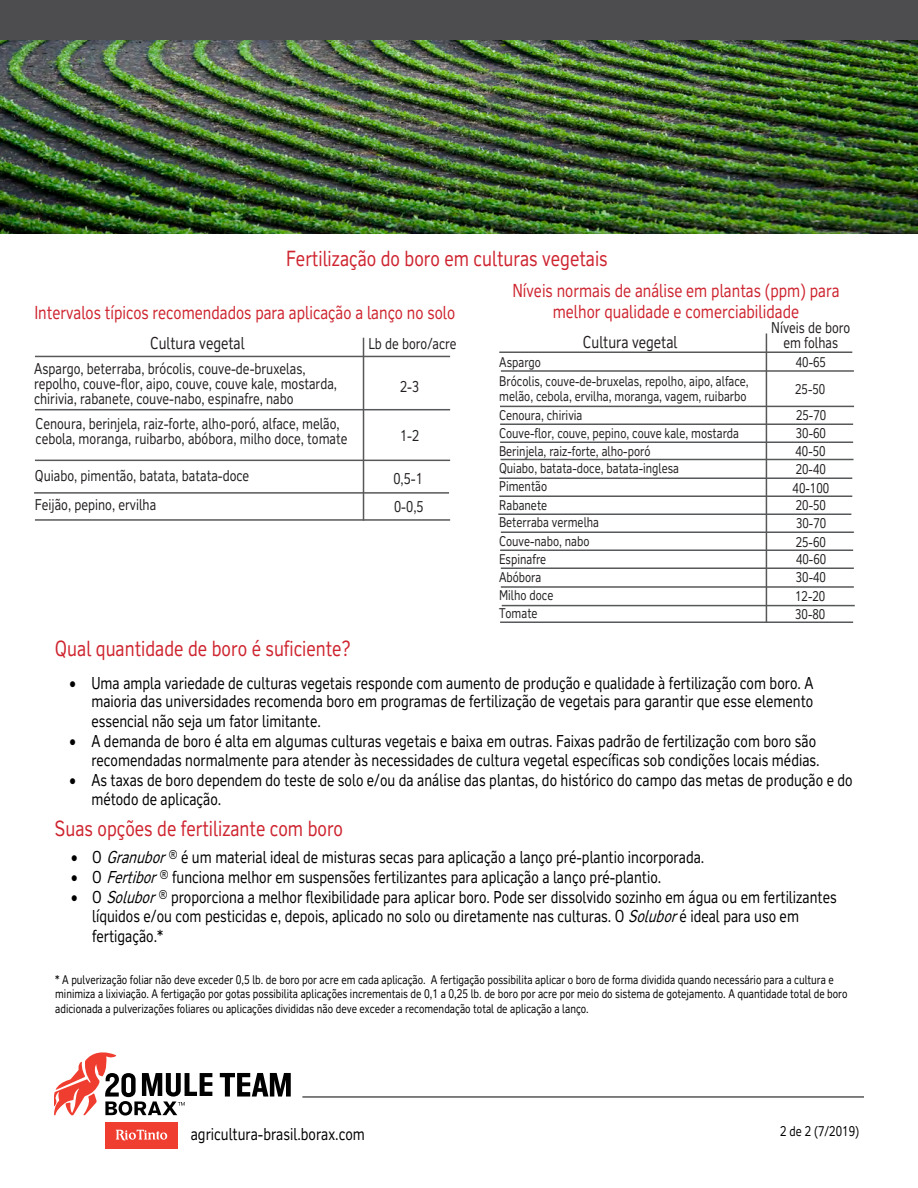
<style>
.page{position:relative;width:918px;height:1188px;background:#fff}
.page>*{position:absolute;margin:0;border:0;box-sizing:border-box;transform-origin:0 0}
.t1{font:21px "RT Vickerman";color:#ce242f;scale:.85 1}
.t2{font:18px/21.6px "RT Vickerman";color:#ce242f;text-align:center;scale:.85 1}
.t3{font:16.5px/19.2px "RT Vickerman";color:#000;scale:.85 1}
.t4{font:16.5px "RT Vickerman";color:#231f20;scale:.85 1}
.t5{font:15px/15px "RT Vickerman";color:#231f20;scale:.85 1}
.t6{font:13.5px/18.1px "RT Vickerman";color:#231f20;scale:.85 1}
.t7{font:13.5px "RT Vickerman";color:#000;scale:.85 1}
.t8{font:12px/14.2px "RT Vickerman";color:#000;scale:.85 1}
.s1{font-style:italic}
</style>
<div class="page">
<img style="left:0;top:40px;width:918px;height:194px">
<div style="left:0;top:0;width:918px;height:40px;background:#4d4d4f"></div>
<svg style="left:220px;top:1073px;width:71px;height:24px"></svg>
<svg style="left:54px;top:1052px;width:158px;height:64px"></svg>
<div style="left:105px;top:1122px;width:73px;height:26px;background:#ef3e2f"></div>
<svg style="left:116px;top:1130px;width:51px;height:10px"></svg>
<hr style="left:302px;top:1097px;width:562px;height:1px;background:#000">
<hr style="left:35px;top:356px;width:415px;height:1px;background:#57585a">
<hr style="left:35px;top:409px;width:415px;height:1px;background:#57585a">
<hr style="left:35px;top:460px;width:415px;height:1px;background:#57585a">
<hr style="left:34px;top:492px;width:415px;height:2px;background:#57585a">
<hr style="left:35px;top:519px;width:415px;height:2px;background:#57585a">
<hr style="left:363px;top:338px;width:1px;height:183px;background:#57585a">
<hr style="left:499px;top:351px;width:353px;height:2px;background:#57585a">
<hr style="left:501px;top:370px;width:353px;height:2px;background:#57585a">
<hr style="left:766px;top:333px;width:1px;height:290px;background:#57585a">
<hr style="left:500px;top:406px;width:354px;height:1px;background:#57585a">
<hr style="left:500px;top:423px;width:353px;height:2px;background:#57585a">
<hr style="left:500px;top:441px;width:353px;height:2px;background:#57585a">
<hr style="left:500px;top:459px;width:354px;height:1px;background:#57585a">
<hr style="left:499px;top:477px;width:353px;height:2px;background:#57585a">
<hr style="left:499px;top:495px;width:353px;height:2px;background:#57585a">
<hr style="left:498px;top:513px;width:353px;height:2px;background:#57585a">
<hr style="left:501px;top:531px;width:353px;height:2px;background:#57585a">
<hr style="left:500px;top:549px;width:353px;height:2px;background:#57585a">
<hr style="left:501px;top:567px;width:353px;height:2px;background:#57585a">
<hr style="left:501px;top:586px;width:353px;height:2px;background:#57585a">
<hr style="left:502px;top:605px;width:353px;height:1px;background:#57585a">
<hr style="left:500px;top:621px;width:353px;height:2px;background:#57585a">
<p class="t1" style="left:286px;top:245px;width:380px">Fertilização do boro em culturas vegetais</p>
<p class="t2" style="left:34px;top:301px;width:497px">Intervalos típicos recomendados para aplicação a lanço no solo</p>
<p class="t4" style="left:150px;top:333px;width:113px">Cultura vegetal</p>
<p class="t5" style="left:368px;top:336px;width:105px">Lb de boro/acre</p>
<p class="t5" style="left:34px;top:361px;width:358px">Aspargo, beterraba, brócolis, couve-de-bruxelas, repolho, couve-flor, aipo, couve, couve kale, mostarda, chirivia, rabanete, couve-nabo, espinafre, nabo</p>
<p class="t5" style="left:36px;top:416px;width:368px">Cenoura, berinjela, raiz-forte, alho-poró, alface, melão, cebola, moranga, ruibarbo, abóbora, milho doce, tomate</p>
<p class="t5" style="left:35px;top:461px;width:254px;line-height:29.1px">Quiabo, pimentão, batata, batata-doce<br>Feijão, pepino, ervilha</p>
<p class="t5" style="left:400px;top:379px;width:24px">2-3</p>
<p class="t5" style="left:400px;top:428px;width:24px">1-2</p>
<p class="t5" style="left:393px;top:465px;width:37px;line-height:27.2px">0,5-1<br>0-0,5</p>
<p class="t1" style="left:55px;top:635px;width:349px">Qual quantidade de boro é suficiente?</p>
<p class="t2" style="left:512px;top:279px;width:386px">Níveis normais de análise em plantas (ppm) para melhor qualidade e comerciabilidade</p>
<p class="t5" style="left:771px;top:320px;width:95px;text-align:center">Níveis de boro em folhas</p>
<p class="t4" style="left:583px;top:332px;width:113px">Cultura vegetal</p>
<p class="t6" style="left:499px;top:353px;width:51px">Aspargo</p>
<p class="t6" style="left:796px;top:353px;width:37px">40-65</p>
<p class="t6" style="left:499px;top:374px;width:295px;line-height:14.5px">Brócolis, couve-de-bruxelas, repolho, aipo, alface, melão, cebola, ervilha, moranga, vagem, ruibarbo</p>
<p class="t6" style="left:795px;top:376px;width:38px;line-height:26.2px">25-50<br>25-70</p>
<p class="t6" style="left:795px;top:424px;width:37px">30-60<br>40-50</p>
<p class="t6" style="left:499px;top:406px;width:284px;line-height:17.7px">Cenoura, chirivia<br>Couve-flor, couve, pepino, couve kale, mostarda Berinjela, raiz-forte, alho-poró<br>Quiabo, batata-doce, batata-inglesa</p>
<p class="t6" style="left:796px;top:460px;width:37px">20-40</p>
<p class="t6" style="left:499px;top:477px;width:58px">Pimentão</p>
<p class="t6" style="left:793px;top:479px;width:45px">40-100</p>
<p class="t6" style="left:499px;top:496px;width:58px">Rabanete</p>
<p class="t6" style="left:796px;top:496px;width:38px;line-height:18.6px;text-align:justify">20-50<br>30-70<br>25-60</p>
<p class="t6" style="left:795px;top:550px;width:38px;text-align:justify">40-60<br>30-40<br>12-20</p>
<p class="t6" style="left:499px;top:513px;width:119px">Beterraba vermelha<br>Couve-nabo, nabo<br>Espinafre<br>Abóbora<br>Milho doce<br>Tomate</p>
<p class="t6" style="left:795px;top:605px;width:37px">30-80</p>
<p class="t3" style="left:91px;top:673px;width:851px;text-align:justify;text-indent:-22px">• Uma ampla variedade de culturas vegetais responde com aumento de produção e qualidade à fertilização com boro. A maioria das universidades recomenda boro em programas de fertilização de vegetais para garantir que esse elemento essencial não seja um fator limitante.</p>
<p class="t3" style="left:69px;top:732px;width:884px;line-height:18.8px;text-align:right">• A demanda de boro é alta em algumas culturas vegetais e baixa em outras. Faixas padrão de fertilização com boro são recomendadas normalmente para atender às necessidades de cultura vegetal específicas sob condições locais médias.</p>
<p class="t3" style="left:91px;top:770px;width:897px;text-indent:-22px">• As taxas de boro dependem do teste de solo e/ou da análise das plantas, do histórico do campo das metas de produção e do método de aplicação.</p>
<p class="t1" style="left:55px;top:815px;width:340px">Suas opções de fertilizante com boro</p>
<p class="t3" style="left:71px;top:847px;width:747px">• O <span class="s1">Granubor</span><sup>®</sup> é um material ideal de misturas secas para aplicação a lanço pré-plantio incorporada.</p>
<p class="t3" style="left:71px;top:867px;width:696px">• O <span class="s1">Fertibor</span><sup>®</sup> funciona melhor em suspensões fertilizantes para aplicação a lanço pré-plantio.</p>
<p class="t3" style="left:92px;top:887px;width:877px;line-height:19.8px;text-indent:-21px">• O <span class="s1">Solubor</span><sup>®</sup> proporciona a melhor flexibilidade para aplicar boro. Pode ser dissolvido sozinho em água ou em fertilizantes líquidos e/ou com pesticidas e, depois, aplicado no solo ou diretamente nas culturas. O <span class="s1">Solubor</span>é ideal para uso em fertigação.*</p>
<p class="t8" style="left:55px;top:973px;width:934px">* A pulverização foliar não deve exceder 0,5 lb. de boro por acre em cada aplicação. A fertigação possibilita aplicar o boro de forma dividida quando necessário para a cultura e minimiza a lixiviação. A fertigação por gotas possibilita aplicações incrementais de 0,1 a 0,25 lb. de boro por acre por meio do sistema de gotejamento. A quantidade total de boro adicionada a pulverizações foliares ou aplicações divididas não deve exceder a recomendação total de aplicação a lanço.</p>
<p class="t3" style="left:191px;top:1124px;width:206px">agricultura-brasil.borax.com</p>
<p class="t7" style="left:780px;top:1123px;width:95px">2 de 2 (7/2019)</p>
<p class="t7" style="left:790px;top:1123px;width:88px">of 2 (12/2018)</p>
<p class="t3" style="left:250px;top:1124px;width:89px">e.borax.com</p>
</div>
